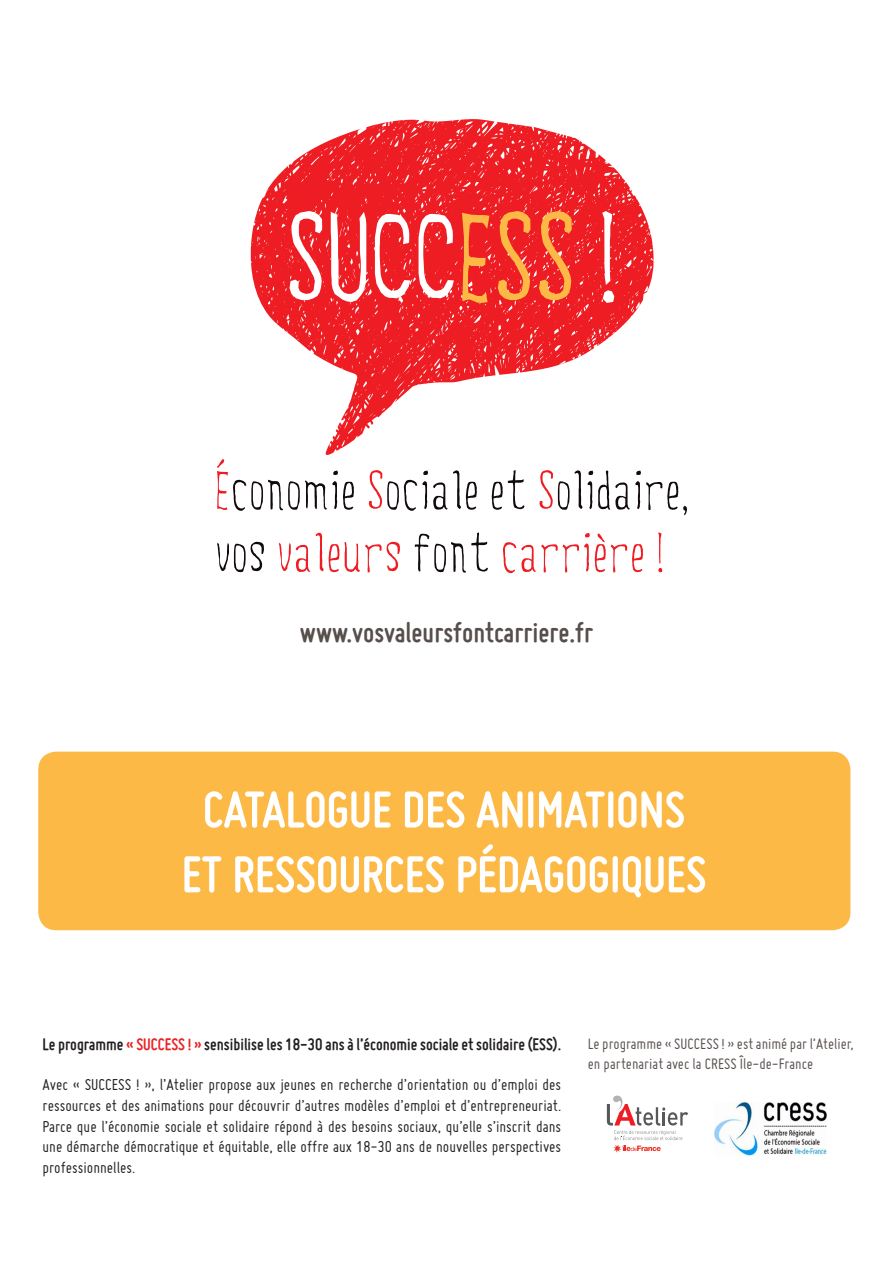
<style>
.page{position:relative;width:893px;height:1263px;background:#fff}
.page>*{position:absolute;margin:0;border:0;box-sizing:border-box;transform-origin:0 0}
.t1{font:700 54px "Miso";color:#fff}
.t2{font:700 30px "Miso";color:#574f4c}
.t3{font:700 18px "Miso";color:#231f20}
.t4{font:17.25px/20.7px "Miso";color:#231f20;text-align:justify}
.t5{font:16.5px/19.8px "Miso";color:#574f4c}
.s1{color:#e82426}
</style>
<div class="page">
<div style="left:38px;top:752px;width:812px;height:178px;background:#fdb945;border-radius:18px"></div>
<svg style="left:658px;top:532px;width:4px;height:40px"></svg>
<svg style="left:279px;top:533px;width:121px;height:39px"></svg>
<svg style="left:503px;top:533px;width:140px;height:40px"></svg>
<svg style="left:217px;top:459px;width:137px;height:52px"></svg>
<svg style="left:369px;top:470px;width:108px;height:41px"></svg>
<svg style="left:492px;top:470px;width:33px;height:40px"></svg>
<svg style="left:539px;top:470px;width:148px;height:45px"></svg>
<svg style="left:217px;top:542px;width:47px;height:30px"></svg>
<svg style="left:415px;top:532px;width:73px;height:41px"></svg>
<svg style="left:250px;top:119px;width:404px;height:336px;fill:#ee2026"></svg>
<svg style="left:462px;top:213px;width:27px;height:90px;background:#f35a33"></svg>
<svg style="left:498px;top:211px;width:32px;height:89px;background:#f35c34"></svg>
<svg style="left:539px;top:211px;width:33px;height:89px;background:#f35d36"></svg>
<svg style="left:289px;top:211px;width:33px;height:89px"></svg>
<svg style="left:331px;top:212px;width:35px;height:90px"></svg>
<svg style="left:375px;top:214px;width:35px;height:84px"></svg>
<svg style="left:419px;top:214px;width:35px;height:84px"></svg>
<svg style="left:602px;top:211px;width:12px;height:92px"></svg>
<svg style="left:607px;top:1095px;width:81px;height:57px"></svg>
<img style="left:714px;top:1102px;width:113px;height:53px">
<p class="t2" style="left:300px;top:615px;width:295px">www.vosvaleursfontcarriere.fr</p>
<p class="t1" style="left:203px;top:779px;width:484px">CATALOGUE DES ANIMATIONS</p>
<p class="t1" style="left:182px;top:844px;width:526px">ET RESSOURCES PÉDAGOGIQUES</p>
<p class="t3" style="left:43px;top:1034px;width:520px">Le programme <span class="s1">« SUCCESS ! »</span> sensibilise les 18-30 ans à l’économie sociale et solidaire (ESS).</p>
<p class="t4" style="left:43px;top:1074px;width:520px">Avec « SUCCESS ! », l’Atelier propose aux jeunes en recherche d’orientation ou d’emploi des ressources et des animations pour découvrir d’autres modèles d’emploi et d’entrepreneuriat.<br>Parce que l’économie sociale et solidaire répond à des besoins sociaux, qu’elle s’inscrit dans une démarche démocratique et équitable, elle offre aux 18-30 ans de nouvelles perspectives professionnelles.</p>
<p class="t5" style="left:588px;top:1033px;width:267px">Le programme « SUCCESS ! » est animé par l’Atelier, en partenariat avec la CRESS Île-de-France</p>
</div>
